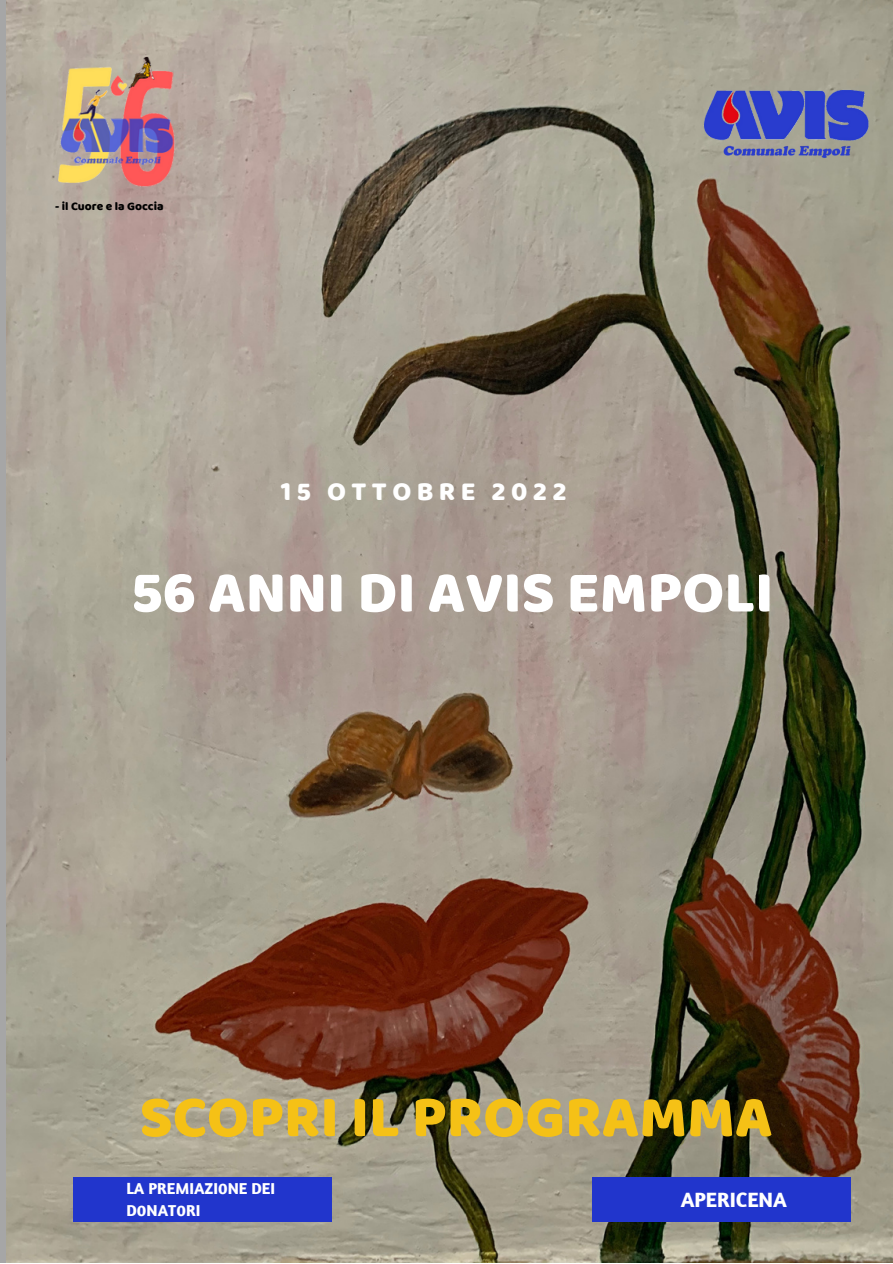
<style>
.page{position:relative;width:893px;height:1264px;background:#fff}
.page>*{position:absolute;margin:0;border:0;box-sizing:border-box;transform-origin:0 0}
.t1{font:60px "Baloo";color:#fff}
.t2{font:60px "Baloo";color:#f5c116}
.t3{font:27px "Baloo";letter-spacing:.2em;color:#fff}
.t4{font:700 21.15px "Amaranth";color:#fff}
.t5{font:700 16.2px/22.5px "Amaranth";color:#fff}
.t6{font:12px "Baloo";color:#000}
</style>
<div class="page">
<img style="left:6px;top:0;width:886px;height:1262px">
<div style="left:73px;top:1176px;width:258px;height:45px;background:#2135cc"></div>
<div style="left:591px;top:1176px;width:259px;height:45px;background:#2135cc"></div>
<img style="left:704px;top:89px;width:165px;height:69px">
<img style="left:0;top:20px;width:219px;height:219px">
<p class="t6" style="left:55px;top:199px;width:110px">- il Cuore e la Goccia</p>
<h2 class="t3" style="left:281px;top:474px;width:287px">15 OTTOBRE 2022</h2>
<h1 class="t1" style="left:131px;top:555px;width:643px">56 ANNI DI AVIS EMPOLI</h1>
<h1 class="t2" style="left:140px;top:1080px;width:634px">SCOPRI IL PROGRAMMA</h1>
<p class="t5" style="left:126px;top:1176px;width:150px">LA PREMIAZI0NE DEI<br>D0NAT0RI</p>
<h3 class="t4" style="left:680px;top:1185px;width:108px">APERICENA</h3>
</div>
